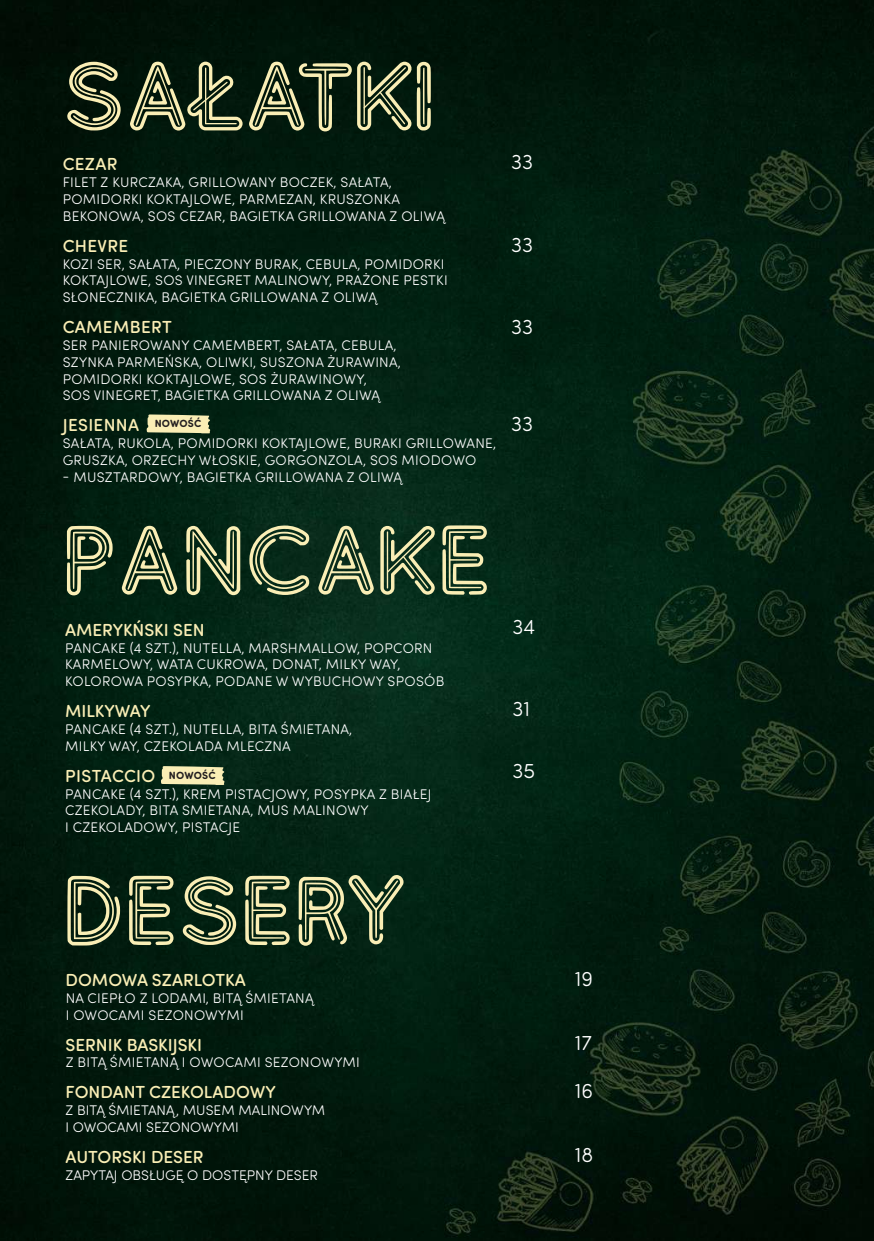
<style>
.page{position:relative;width:874px;height:1241px;background:#fff}
.page>*{position:absolute;margin:0;border:0;box-sizing:border-box;transform-origin:0 0}
.t1{font:87.5px "Joker";color:#faeeb5}
.t2{font:300 21px "Sofia Pro Soft";color:#fff}
.t3{font:500 17.5px "Sofia Pro Soft";color:#faeeb5}
.t4{font:500 17.5px "Sofia Pro Soft";letter-spacing:.02em;color:#faeeb5}
.t5{font:300 14px/16.8px "Sofia Pro Soft";letter-spacing:.02em;color:#fff}
.t6{font:300 14px/16.8px "Sofia Pro Soft";color:#fff}
.t7{font:700 10.5px "Sofia Pro Soft";letter-spacing:.02em;color:#231f20}
.s1{font-size:89.25px}
</style>
<div class="page">
<img style="left:0;top:0;width:873px;height:1240px">
<svg style="left:160px;top:766px;width:65px;height:18px"></svg>
<svg style="left:146px;top:414px;width:65px;height:19px"></svg>
<svg style="left:380px;top:526px;width:55px;height:68px"></svg>
<svg style="left:186px;top:62px;width:56px;height:68px"></svg>
<svg style="left:357px;top:62px;width:55px;height:68px"></svg>
<h1 class="t1" style="left:63px;top:60px;width:374px">SA AT I</h1>
<p class="t3" style="left:63px;top:151px;width:56px">CEZAR</p>
<p class="t5" style="left:63px;top:173px;width:383px">FILET Z KURCZAKA, GRILLOWANY BOCZEK, SAŁATA,<br>POMIDORKI KOKTAJLOWE, PARMEZAN, KRUSZONKA<br>BEKONOWA, SOS CEZAR, BAGIETKA GRILLOWANA Z OLIWĄ</p>
<p class="t3" style="left:63px;top:233px;width:67px">CHEVRE</p>
<p class="t5" style="left:63px;top:254px;width:386px">KOZI SER, SAŁATA, PIECZONY BURAK, CEBULA, POMIDORKI<br>KOKTAJLOWE, SOS VINEGRET MALINOWY, PRAŻONE PESTKI<br>SŁONECZNIKA, BAGIETKA GRILLOWANA Z OLIWĄ</p>
<p class="t4" style="left:63px;top:314px;width:111px">CAMEMBERT</p>
<p class="t5" style="left:63px;top:336px;width:339px">SER PANIEROWANY CAMEMBERT, SAŁATA, CEBULA, SZYNKA PARMEŃSKA, OLIWKI, SUSZONA ŻURAWINA, POMIDORKI KOKTAJLOWE, SOS ŻURAWINOWY,<br>SOS VINEGRET, BAGIETKA GRILLOWANA Z OLIWĄ</p>
<p class="t4" style="left:63px;top:412px;width:78px">JESIENNA</p>
<p class="t5" style="left:63px;top:434px;width:435px">SAŁATA, RUKOLA, POMIDORKI KOKTAJLOWE, BURAKI GRILLOWANE,<br>GRUSZKA, ORZECHY WŁOSKIE, GORGONZOLA, SOS MIODOWO</p>
<p class="t5" style="left:63px;top:468px;width:341px">- MUSZTARDOWY, BAGIETKA GRILLOWANA Z OLIWĄ</p>
<p class="t7" style="left:155px;top:416px;width:48px">NOWOŚĆ</p>
<h1 class="t1" style="left:63px;top:524px;width:430px">PANCA E</h1>
<p class="t3" style="left:65px;top:617px;width:141px">AMERYKŃSKI SEN</p>
<p class="t5" style="left:65px;top:638px;width:380px">PANCAKE (4 SZT.), NUTELLA, MARSHMALLOW, POPCORN<br>KARMELOWY, WATA CUKROWA, DONAT, MILKY WAY,<br>KOLOROWA POSYPKA, PODANE W WYBUCHOWY SPOSÓB</p>
<p class="t3" style="left:65px;top:698px;width:87px">MILKYWAY</p>
<p class="t5" style="left:65px;top:720px;width:288px">PANCAKE (4 SZT.), NUTELLA, BITA ŚMIETANA,<br>MILKY WAY, CZEKOLADA MLECZNA</p>
<p class="t4" style="left:65px;top:762px;width:92px">PISTACCIO</p>
<p class="t5" style="left:65px;top:784px;width:367px">PANCAKE (4 SZT.), KREM PISTACJOWY, POSYPKA Z BIAŁEJ<br>CZEKOLADY, BITA SMIETANA, MUS MALINOWY<br>I CZEKOLADOWY, PISTACJE</p>
<p class="t7" style="left:169px;top:767px;width:48px">NOWOŚĆ</p>
<h1 class="t1" style="left:63px;top:874px;width:346px">DESE<span class="s1">R</span>Y</h1>
<p class="t3" style="left:65px;top:967px;width:181px">DOMOWA SZARLOTKA</p>
<p class="t5" style="left:66px;top:988px;width:249px">NA CIEPŁO Z LODAMI, BITĄ ŚMIETANĄ<br>I OWOCAMI SEZONOWYMI</p>
<p class="t3" style="left:65px;top:1031px;width:138px">SERNIK BASKIJSKI</p>
<p class="t5" style="left:66px;top:1053px;width:295px">Z BITĄ ŚMIETANĄ I OWOCAMI SEZONOWYMI</p>
<p class="t3" style="left:65px;top:1079px;width:211px">FONDANT CZEKOLADOWY</p>
<p class="t6" style="left:65px;top:1101px;width:261px">Z BITĄ ŚMIETANĄ, MUSEM MALINOWYM<br>I OWOCAMI SEZONOWYMI</p>
<p class="t3" style="left:65px;top:1143px;width:139px">AUTORSKI DESER</p>
<p class="t6" style="left:65px;top:1165px;width:254px">ZAPYTAJ OBSŁUGĘ O DOSTĘPNY DESER</p>
<h2 class="t2" style="left:511px;top:148px;width:23px">33</h2>
<h2 class="t2" style="left:511px;top:230px;width:23px">33</h2>
<h2 class="t2" style="left:511px;top:312px;width:23px">33</h2>
<h2 class="t2" style="left:511px;top:409px;width:23px">33</h2>
<h2 class="t2" style="left:512px;top:612px;width:24px">34</h2>
<h2 class="t2" style="left:512px;top:694px;width:19px">31</h2>
<h2 class="t2" style="left:512px;top:756px;width:24px">35</h2>
<h2 class="t2" style="left:574px;top:964px;width:20px">19</h2>
<h2 class="t2" style="left:574px;top:1028px;width:19px">17</h2>
<h2 class="t2" style="left:574px;top:1076px;width:20px">16</h2>
<h2 class="t2" style="left:574px;top:1140px;width:20px">18</h2>
</div>
